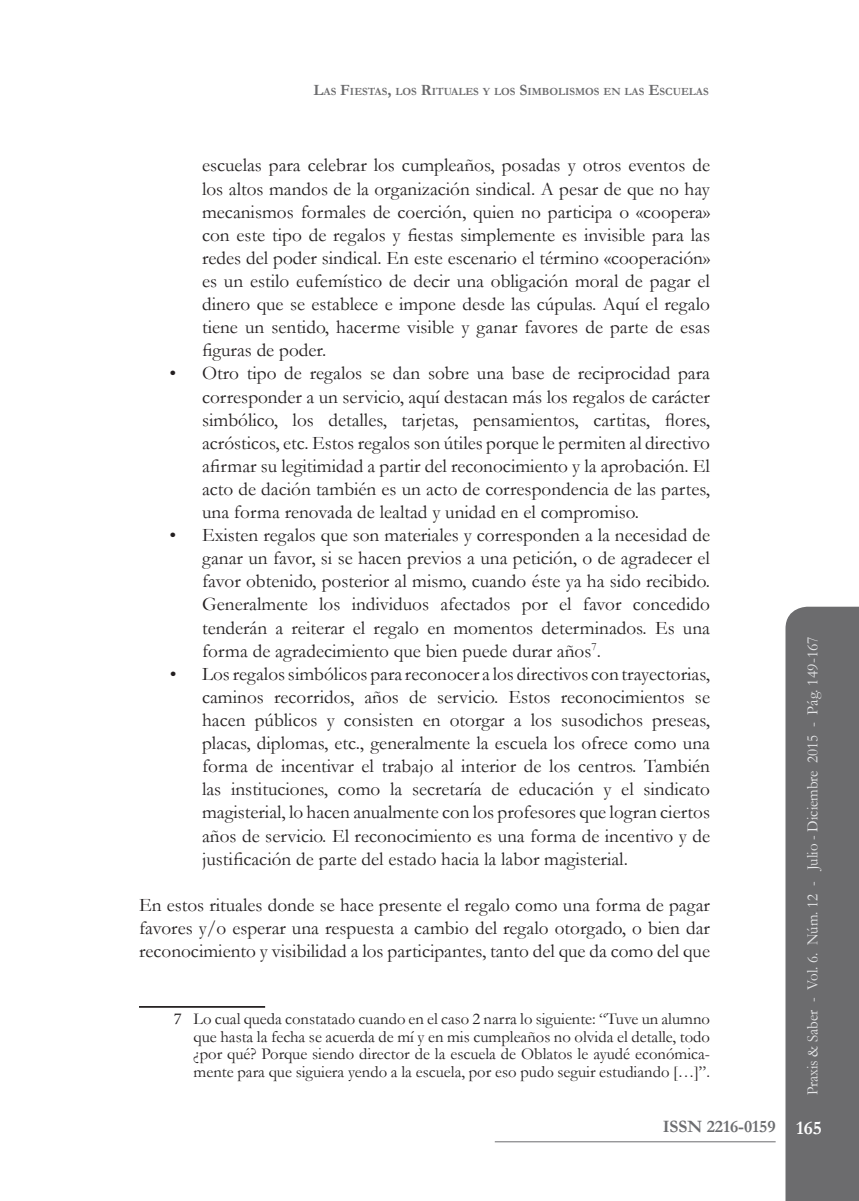
<style>
.page{position:relative;width:859px;height:1201px;background:#fff}
.page>*{position:absolute;margin:0;border:0;box-sizing:border-box;transform-origin:0 0}
.t1{font:19.25px/23.1px "Garamond";color:#231f20;text-align:justify}
.t2{font:700 17.5px "Garamond";color:#6c6d70}
.t3{font:16.62px/17.5px "Garamond";color:#231f20;text-align:justify}
.t4{font:15.75px "Garamond";color:#e6e7e9;scale:.95 1}
.t5{font:700 11.03px "Garamond";color:#6c6c6e}
.s1{font-size:15.75px}
.s2{font-family:"Courier New"}
.s3{font-family:"Minion Pro"}
.s4{font-size:19.25px;color:#fff}
</style>
<div class="page">
<div style="left:785px;top:606px;width:73px;height:594px;background:#6c6c6e"></div>
<hr style="left:494px;top:1141px;width:281px;height:1px;background:#6c6c6e">
<hr style="left:139px;top:1006px;width:126px;height:1px;background:#231f20">
<p class="t5" style="left:313px;top:84px;width:396px"><span class="s1">L</span>AS <span class="s1">F</span>IESTAS<span class="s1">,</span> LOS <span class="s1">R</span>ITUALES Y LOS <span class="s1">S</span>IMBOLISMOS EN LAS <span class="s1">E</span>SCUELAS</p>
<p class="t1" style="left:202px;top:153px;width:509px">escuelas para celebrar los cumpleaños, posadas y otros eventos de los altos mandos de la organización sindical. A pesar de que no hay mecanismos formales de coerción, quien no participa o «coopera» con este tipo de regalos y fiestas simplemente es invisible para las redes del poder sindical. En este escenario el término «cooperación» es un estilo eufemístico de decir una obligación moral de pagar el dinero que se establece e impone desde las cúpulas. Aquí el regalo tiene un sentido, hacerme visible y ganar favores de parte de esas figuras de poder.</p>
<p class="t1" style="left:202px;top:361px;width:509px;text-indent:-35px"><span class="s2">•</span> Otro tipo de regalos se dan sobre una base de reciprocidad para corresponder a un servicio, aquí destacan más los regalos de carácter simbólico, los detalles, tarjetas, pensamientos, cartitas, flores, acrósticos, etc. Estos regalos son útiles porque le permiten al directivo afirmar su legitimidad a partir del reconocimiento y la aprobación. El acto de dación también es un acto de correspondencia de las partes, una forma renovada de lealtad y unidad en el compromiso.</p>
<p class="t1" style="left:202px;top:523px;width:509px;text-indent:-35px"><span class="s2">•</span> Existen regalos que son materiales y corresponden a la necesidad de ganar un favor, si se hacen previos a una petición, o de agradecer el favor obtenido, posterior al mismo, cuando éste ya ha sido recibido.<br>Generalmente los individuos afectados por el favor concedido tenderán a reiterar el regalo en momentos determinados. Es una forma de agradecimiento que bien puede durar años<sup>7</sup>.</p>
<p class="t1" style="left:202px;top:661px;width:509px;text-indent:-35px"><span class="s2">•</span> Los regalos simbólicos para reconocer a los directivos con trayectorias, caminos recorridos, años de servicio. Estos reconocimientos se hacen públicos y consisten en otorgar a los susodichos preseas, placas, diplomas, etc., generalmente la escuela los ofrece como una forma de incentivar el trabajo al interior de los centros. También las instituciones, como la secretaría de educación y el sindicato magisterial, lo hacen anualmente con los profesores que logran ciertos años de servicio. El reconocimiento es una forma de incentivo y de justificación de parte del estado hacia la labor magisterial.</p>
<p class="t1" style="left:139px;top:892px;width:572px">En estos rituales donde se hace presente el regalo como una forma de pagar favores y/o esperar una respuesta a cambio del regalo otorgado, o bien dar reconocimiento y visibilidad a los participantes, tanto del que da como del que</p>
<p class="t3" style="left:193px;top:1010px;width:517px;text-indent:-20px"><span class="s3">7</span> Lo cual queda constatado cuando en el caso 2 narra lo siguiente: “Tuve un alumno que hasta la fecha se acuerda de mí y en mis cumpleaños no olvida el detalle, todo ¿por qué? Porque siendo director de la escuela de Oblatos le ayudé económica&shy;mente para que siguiera yendo a la escuela, por eso pudo seguir estudiando […]”.</p>
<p class="t4" style="left:801px;top:1095px;width:485px;rotate:-90deg">Praxis &amp; Saber - Vol. 6. Núm. 12 - Julio - Diciembre 2015 - Pág. 149-167</p>
<p class="t2" style="left:662px;top:1114px;width:160px">ISSN 2216-0159 <span class="s4">165</span></p>
</div>
